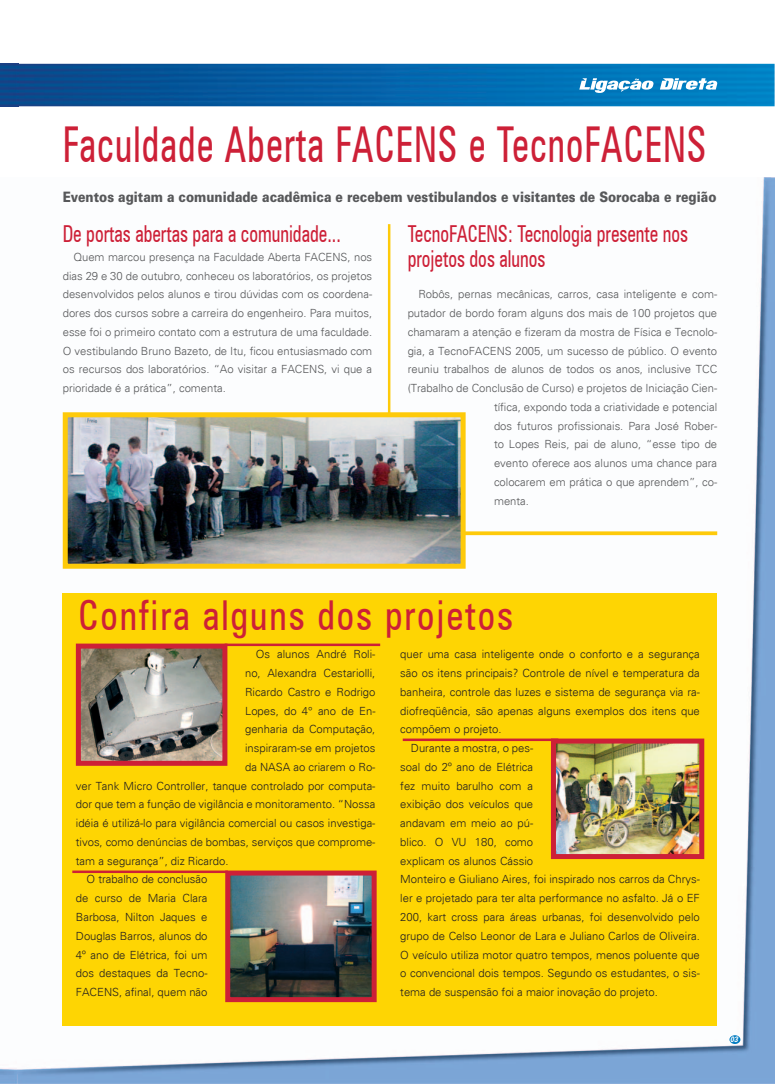
<style>
.page{position:relative;width:780px;height:1088px;background:#fff}
.page>*{position:absolute;margin:0;border:0;box-sizing:border-box;transform-origin:0 0}
.t1{font:condensed 49.5px "Zurich BT";letter-spacing:.03em;color:#cd2037;scale:.75 1}
.t2{font:condensed 41.25px "Zurich BT";letter-spacing:.05em;color:#cd2037;scale:.91 1}
.t3{font:condensed 23.38px/25px "Zurich BT";color:#cd2037;scale:.8 1}
.t4{font:900 14.38px "Univers LT";color:#57585a;scale:.85 1}
.t5{font:300 11.25px "Univers";color:#231f20}
.t6{font:300 11.25px/18.8px "Univers";color:#57585a;text-align:justify}
.t7{font:italic 700 7.88px "Univers LT";color:#fff;scale:.89 1}
</style>
<div class="page">
<img style="left:0;top:64px;width:774px;height:42px">
<img style="left:0;top:178px;width:774px;height:905px">
<img style="left:18px;top:64px;width:1px;height:42px">
<svg style="left:579px;top:78px;width:138px;height:15px"></svg>
<hr style="left:388px;top:224px;width:2px;height:191px;background:#feca0a">
<div style="left:63px;top:593px;width:654px;height:432px;background:#fed503"></div>
<svg style="left:468px;top:531px;width:249px;height:4px"></svg>
<div style="left:729px;top:1035px;width:11px;height:9px;background:#007bc1;border-radius:50%"></div>
<img style="left:60px;top:410px;width:408px;height:161px">
<hr style="left:224px;top:643px;width:156px;height:3px;background:#cd2037">
<img style="left:82px;top:649px;width:139px;height:111px">
<div style="left:76px;top:643px;width:151px;height:123px;border:5px solid #cd2037"></div>
<hr style="left:72px;top:870px;width:156px;height:3px;background:#cd2037">
<img style="left:231px;top:876px;width:139px;height:120px">
<div style="left:225px;top:870px;width:151px;height:132px;border:5px solid #cd2037"></div>
<hr style="left:403px;top:738px;width:155px;height:3px;background:#cd2037">
<img style="left:557px;top:744px;width:141px;height:109px">
<div style="left:551px;top:738px;width:153px;height:121px;border:5px solid #cd2037"></div>
<h1 class="t1" style="left:63px;top:114px;width:860px">Faculdade Aberta FACENS e TecnoFACENS</h1>
<p class="t4" style="left:63px;top:188px;width:770px">Eventos agitam a comunidade acadêmica e recebem vestibulandos e visitantes de Sorocaba e região</p>
<h3 class="t3" style="left:63px;top:221px;width:349px">De portas abertas para a comunidade...</h3>
<p class="t6" style="left:63px;top:247px;width:311px;text-indent:11px">Quem marcou presença na Faculdade Aberta FACENS, nos dias 29 e 30 de outubro, conheceu os laboratórios, os projetos desenvolvidos pelos alunos e tirou dúvidas com os coordena&shy;dores dos cursos sobre a carreira do engenheiro. Para muitos, esse foi o primeiro contato com a estrutura de uma faculdade.<br>O vestibulando Bruno Bazeto, de Itu, ficou entusiasmado com os recursos dos laboratórios. “Ao visitar a FACENS, vi que a prioridade é a prática”, comenta.</p>
<h3 class="t3" style="left:407px;top:221px;width:352px">TecnoFACENS: Tecnologia presente nos projetos dos alunos</h3>
<p class="t6" style="left:418px;top:285px;width:300px">Robôs, pernas mecânicas, carros, casa inteligente e com-</p>
<p class="t6" style="left:407px;top:304px;width:311px">putador de bordo foram alguns dos mais de 100 projetos que</p>
<p class="t6" style="left:407px;top:322px;width:311px">chamaram a atenção e fizeram da mostra de Física e Tecnolo-</p>
<p class="t6" style="left:407px;top:341px;width:311px">gia, a TecnoFACENS 2005, um sucesso de público. O evento</p>
<p class="t6" style="left:407px;top:360px;width:311px">reuniu trabalhos de alunos de todos os anos, inclusive TCC</p>
<p class="t6" style="left:407px;top:379px;width:311px">(Trabalho de Conclusão de Curso) e projetos de Iniciação Cien-</p>
<p class="t6" style="left:494px;top:397px;width:225px">tífica, expondo toda a criatividade e potencial</p>
<p class="t6" style="left:494px;top:416px;width:225px">dos futuros profissionais. Para José Rober-</p>
<p class="t6" style="left:494px;top:435px;width:225px">to Lopes Reis, pai de aluno, “esse tipo de</p>
<p class="t6" style="left:494px;top:454px;width:225px">evento oferece aos alunos uma chance para</p>
<p class="t6" style="left:494px;top:472px;width:225px">colocarem em prática o que aprendem”, co-</p>
<p class="t6" style="left:494px;top:491px;width:37px">menta.</p>
<h2 class="t2" style="left:79px;top:590px;width:479px">Confira alguns dos projetos</h2>
<p class="t5" style="left:256px;top:648px;width:121px">Os alunos André Roli-</p>
<p class="t5" style="left:245px;top:666px;width:132px">no, Alexandra Cestariolli,</p>
<p class="t5" style="left:245px;top:685px;width:132px">Ricardo Castro e Rodrigo</p>
<p class="t5" style="left:245px;top:704px;width:132px">Lopes, do 4° ano de En-</p>
<p class="t5" style="left:245px;top:723px;width:132px">genharia da Computação,</p>
<p class="t5" style="left:245px;top:741px;width:132px">inspiraram-se em projetos</p>
<p class="t5" style="left:245px;top:760px;width:132px">da NASA ao criarem o Ro-</p>
<p class="t5" style="left:76px;top:779px;width:301px">ver Tank Micro Controller, tanque controlado por computa-</p>
<p class="t5" style="left:76px;top:798px;width:301px">dor que tem a função de vigilância e monitoramento. “Nossa</p>
<p class="t5" style="left:76px;top:816px;width:301px">idéia é utilizá-lo para vigilância comercial ou casos investiga-</p>
<p class="t5" style="left:76px;top:835px;width:301px">tivos, como denúncias de bombas, serviços que comprome-</p>
<p class="t5" style="left:76px;top:854px;width:154px">tam a segurança”, diz Ricardo.</p>
<p class="t5" style="left:86px;top:873px;width:122px">O trabalho de conclusão</p>
<p class="t5" style="left:76px;top:891px;width:133px">de curso de Maria Clara</p>
<p class="t5" style="left:76px;top:910px;width:133px">Barbosa, Nilton Jaques e</p>
<p class="t5" style="left:76px;top:929px;width:133px">Douglas Barros, alunos do</p>
<p class="t5" style="left:76px;top:948px;width:133px">4º ano de Elétrica, foi um</p>
<p class="t5" style="left:76px;top:966px;width:133px">dos destaques da Tecno-</p>
<p class="t5" style="left:76px;top:985px;width:133px">FACENS, afinal, quem não</p>
<p class="t5" style="left:400px;top:648px;width:301px">quer uma casa inteligente onde o conforto e a segurança</p>
<p class="t5" style="left:400px;top:666px;width:301px">são os itens principais? Controle de nível e temperatura da</p>
<p class="t5" style="left:400px;top:685px;width:301px">banheira, controle das luzes e sistema de segurança via ra-</p>
<p class="t5" style="left:400px;top:704px;width:301px">diofreqüência, são apenas alguns exemplos dos itens que</p>
<p class="t5" style="left:400px;top:723px;width:103px">compõem o projeto.</p>
<p class="t5" style="left:411px;top:741px;width:124px">Durante a mostra, o pes-</p>
<p class="t5" style="left:400px;top:760px;width:134px">soal do 2º ano de Elétrica</p>
<p class="t5" style="left:400px;top:779px;width:134px">fez muito barulho com a</p>
<p class="t5" style="left:400px;top:798px;width:134px">exibição dos veículos que</p>
<p class="t5" style="left:400px;top:816px;width:134px">andavam em meio ao pú-</p>
<p class="t5" style="left:400px;top:835px;width:134px">blico. O VU 180, como</p>
<p class="t5" style="left:400px;top:854px;width:134px">explicam os alunos Cássio</p>
<p class="t5" style="left:400px;top:873px;width:301px">Monteiro e Giuliano Aires, foi inspirado nos carros da Chrys-</p>
<p class="t5" style="left:400px;top:891px;width:301px">ler e projetado para ter alta performance no asfalto. Já o EF</p>
<p class="t5" style="left:400px;top:910px;width:301px">200, kart cross para áreas urbanas, foi desenvolvido pelo</p>
<p class="t5" style="left:400px;top:929px;width:301px">grupo de Celso Leonor de Lara e Juliano Carlos de Oliveira.</p>
<p class="t5" style="left:400px;top:948px;width:301px">O veículo utiliza motor quatro tempos, menos poluente que</p>
<p class="t5" style="left:400px;top:966px;width:301px">o convencional dois tempos. Segundo os estudantes, o sis-</p>
<p class="t5" style="left:400px;top:985px;width:259px">tema de suspensão foi a maior inovação do projeto.</p>
<p class="t7" style="left:730px;top:1035px;width:10px">03</p>
</div>
